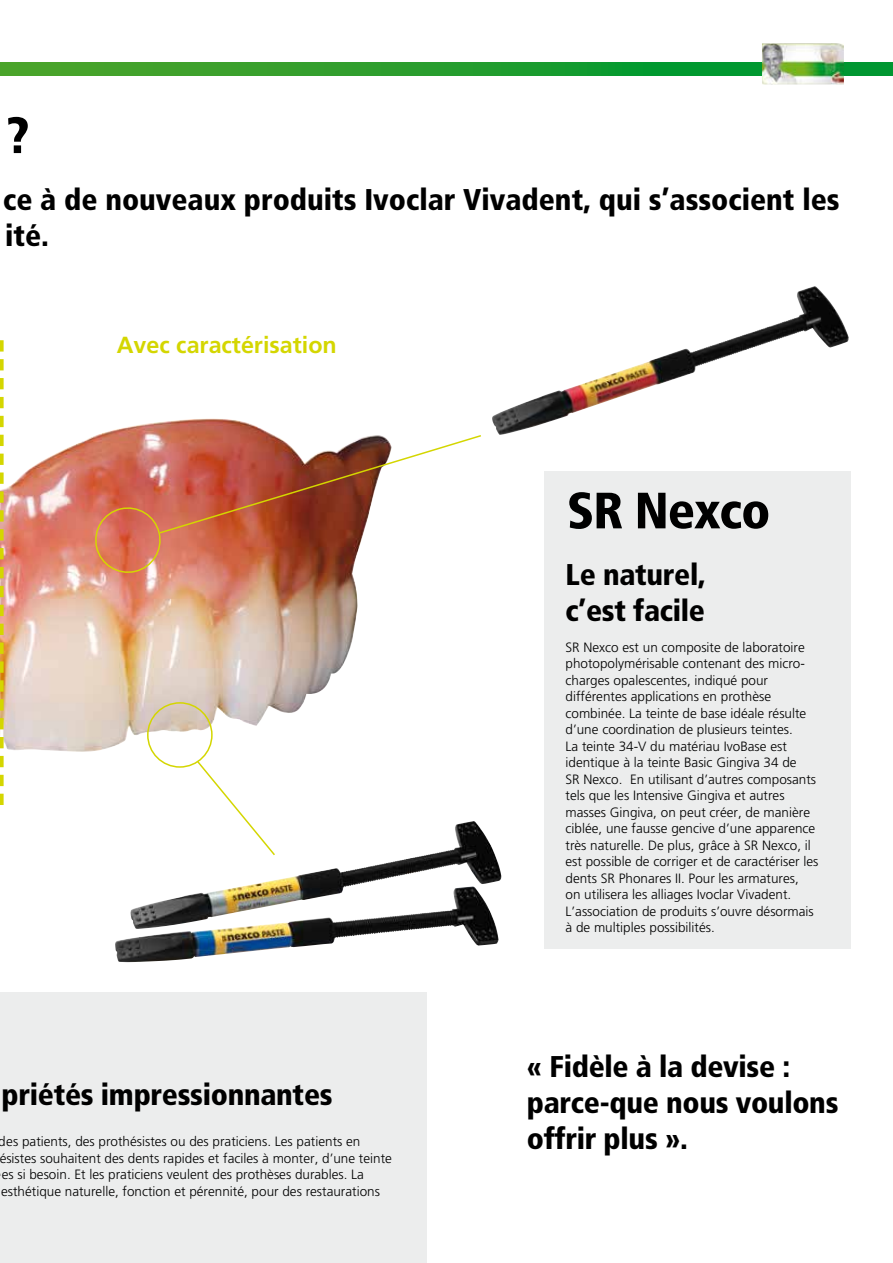
<style>
.page{position:relative;width:893px;height:1263px;background:#fff}
.page>*{position:absolute;margin:0;border:0;box-sizing:border-box;transform-origin:0 0}
.t1{font:900 condensed 51px "Frutiger";letter-spacing:-.02em;color:#000}
.t2{font:900 condensed 30px/36px "Frutiger";letter-spacing:-.01em;color:#000}
.t3{font:700 23.25px "Frutiger";color:#d4d600}
.t4{font:300 13.5px/16.5px "Frutiger";color:#000}
</style>
<div class="page">
<div style="left:544px;top:471px;width:306px;height:477px;background:#eceded"></div>
<div style="left:0;top:993px;width:427px;height:270px;background:#eceded"></div>
<svg style="left:0;top:62px;width:893px;height:14px;background:#259d2d"></svg>
<img style="left:762px;top:44px;width:82px;height:40px">
<img style="left:4px;top:418px;width:354px;height:334px">
<svg style="left:0;top:340px;width:4px;height:465px"></svg>
<div style="left:147px;top:702px;width:66px;height:66px;border:2px solid #d4d600;border-radius:50%"></div>
<svg style="left:196px;top:759px;width:52px;height:62px"></svg>
<img style="left:93px;top:434px;width:388px;height:141px">
<img style="left:492px;top:286px;width:322px;height:149px">
<img style="left:130px;top:821px;width:344px;height:108px">
<h1 class="t1" style="left:6px;top:105px;width:25px">?</h1>
<h2 class="t2" style="left:3px;top:181px;width:838px">ce à de nouveaux produits Ivoclar Vivadent, qui s’associent les ité.</h2>
<h3 class="t3" style="left:117px;top:331px;width:221px">Avec caractérisation</h3>
<h2 class="t2" style="left:2px;top:1076px;width:332px">priétés impressionnantes</h2>
<p class="t4" style="left:-1px;top:1133px;width:395px">des patients, des prothésistes ou des praticiens. Les patients en ésistes souhaitent des dents rapides et faciles à monter, d’une teinte es si besoin. Et les praticiens veulent des prothèses durables. La esthétique naturelle, fonction et pérennité, pour des restaurations</p>
<h1 class="t1" style="left:567px;top:480px;width:205px">SR Nexco</h1>
<h2 class="t2" style="left:566px;top:556px;width:142px">Le naturel, c’est facile</h2>
<p class="t4" style="left:566px;top:639px;width:254px">SR Nexco est un composite de laboratoire photopolymérisable contenant des micro&shy;charges opalescentes, indiqué pour différentes applications en prothèse combinée. La teinte de base idéale résulte d’une coordination de plusieurs teintes.<br>La teinte 34-V du matériau IvoBase est identique à la teinte Basic Gingiva 34 de<br>SR Nexco. En utilisant d’autres composants tels que les Intensive Gingiva et autres masses Gingiva, on peut créer, de manière ciblée, une fausse gencive d’une apparence très naturelle. De plus, grâce à SR Nexco, il est possible de corriger et de caractériser les dents SR Phonares II. Pour les armatures,<br>on utilisera les alliages Ivoclar Vivadent.<br>L’association de produits s’ouvre désormais à de multiples possibilités.</p>
<h2 class="t2" style="left:527px;top:1049px;width:313px">« Fidèle à la devise : parce-que nous voulons offrir plus ».</h2>
</div>
